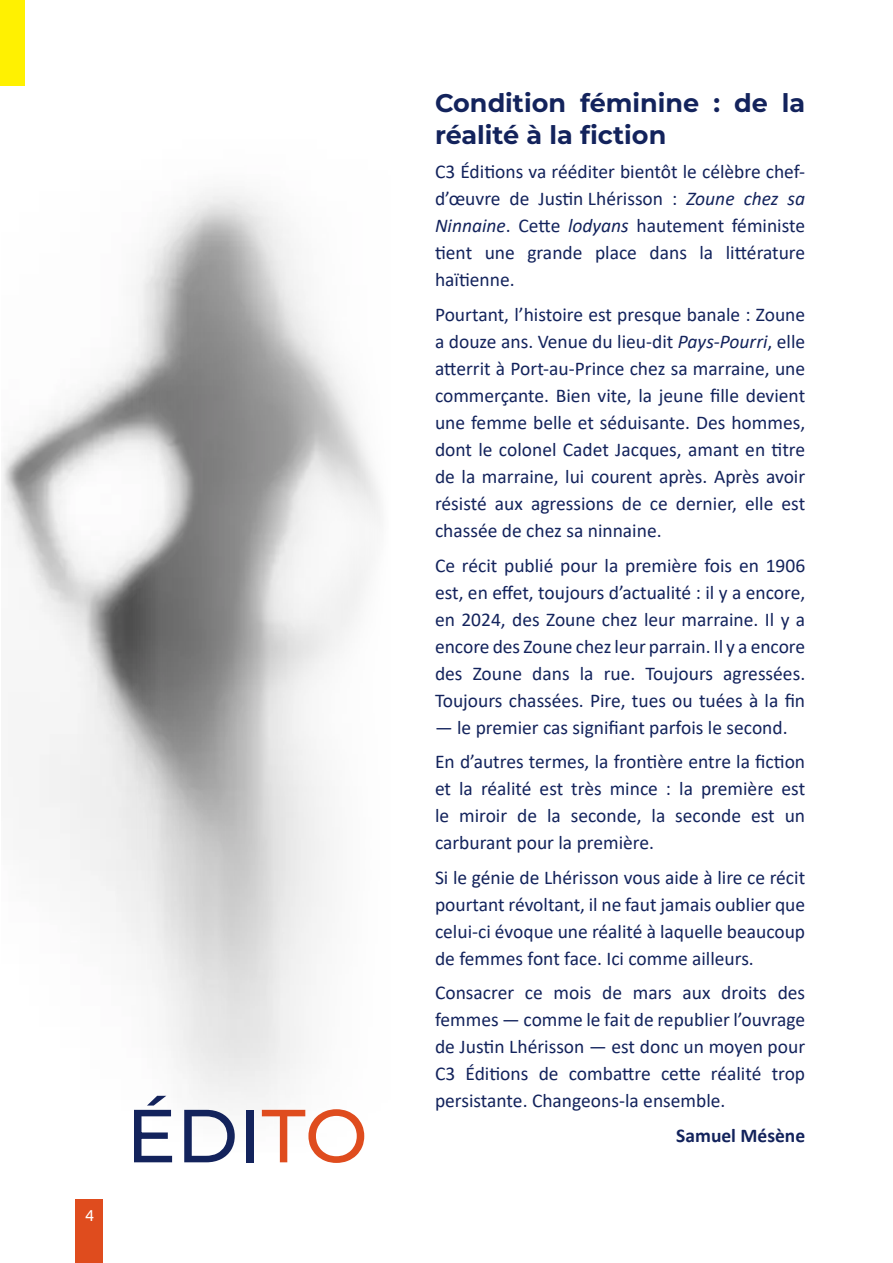
<style>
.page{position:relative;width:893px;height:1263px;background:#fff}
.page>*{position:absolute;margin:0;border:0;box-sizing:border-box;transform-origin:0 0}
.t1{font:100 75px "Montserrat";color:#13235c}
.t2{font:100 25.5px/31.5px "Montserrat";color:#13235c}
.t3{font:19.5px/27px "Calibri";color:#13235c;text-align:justify}
.t4{font:700 19.5px "Calibri";color:#13235c}
.t5{font:16.5px "Acumin Pro";color:#fff}
.s1{color:#df4c1e}
.s2{font-style:italic}
</style>
<div class="page">
<div style="left:75px;top:1199px;width:27px;height:64px;background:#df4c1e"></div>
<img style="left:2px;top:189px;width:379px;height:919px">
<div style="left:0;top:0;width:24px;height:85px;background:#fff101"></div>
<p class="t5" style="left:85px;top:1204px;width:10px">4</p>
<h1 class="t1" style="left:126px;top:1086px;width:243px">ÉDI<span class="s1">TO</span></h1>
<h2 class="t2" style="left:435px;top:87px;width:372px">Condition féminine : de la réalité à la fiction</h2>
<p class="t3" style="left:435px;top:158px;width:372px">C3 Éditions va rééditer bientôt le célèbre chef&shy;d’œuvre de Justin Lhérisson : <span class="s2">Zoune chez sa Ninnaine</span>. Cette <span class="s2">lodyans</span> hautement féministe tient une grande place dans la littérature haïtienne.</p>
<p class="t3" style="left:435px;top:300px;width:372px">Pourtant, l’histoire est presque banale : Zoune a douze ans. Venue du lieu-dit <span class="s2">Pays-Pourri</span>, elle atterrit à Port-au-Prince chez sa marraine, une commerçante. Bien vite, la jeune fille devient une femme belle et séduisante. Des hommes, dont le colonel Cadet Jacques, amant en titre de la marraine, lui courent après. Après avoir résisté aux agressions de ce dernier, elle est chassée de chez sa ninnaine.</p>
<p class="t3" style="left:435px;top:551px;width:372px">Ce récit publié pour la première fois en 1906 est, en effet, toujours d’actualité : il y a encore, en 2024, des Zoune chez leur marraine. Il y a encore des Zoune chez leur parrain. Il y a encore des Zoune dans la rue. Toujours agressées.<br>Toujours chassées. Pire, tues ou tuées à la fin</p>
<p class="t3" style="left:435px;top:709px;width:372px;line-height:34.5px">— le premier cas signifiant parfois le second.<br>En d’autres termes, la frontière entre la fiction</p>
<p class="t3" style="left:435px;top:774px;width:372px">et la réalité est très mince : la première est le miroir de la seconde, la seconde est un carburant pour la première.</p>
<p class="t3" style="left:435px;top:863px;width:372px">Si le génie de Lhérisson vous aide à lire ce récit pourtant révoltant, il ne faut jamais oublier que celui-ci évoque une réalité à laquelle beaucoup de femmes font face. Ici comme ailleurs.</p>
<p class="t3" style="left:435px;top:978px;width:372px">Consacrer ce mois de mars aux droits des femmes — comme le fait de republier l’ouvrage de Justin Lhérisson — est donc un moyen pour C3 Éditions de combattre cette réalité trop persistante. Changeons-la ensemble.</p>
<p class="t4" style="left:676px;top:1121px;width:130px">Samuel Mésène</p>
</div>
